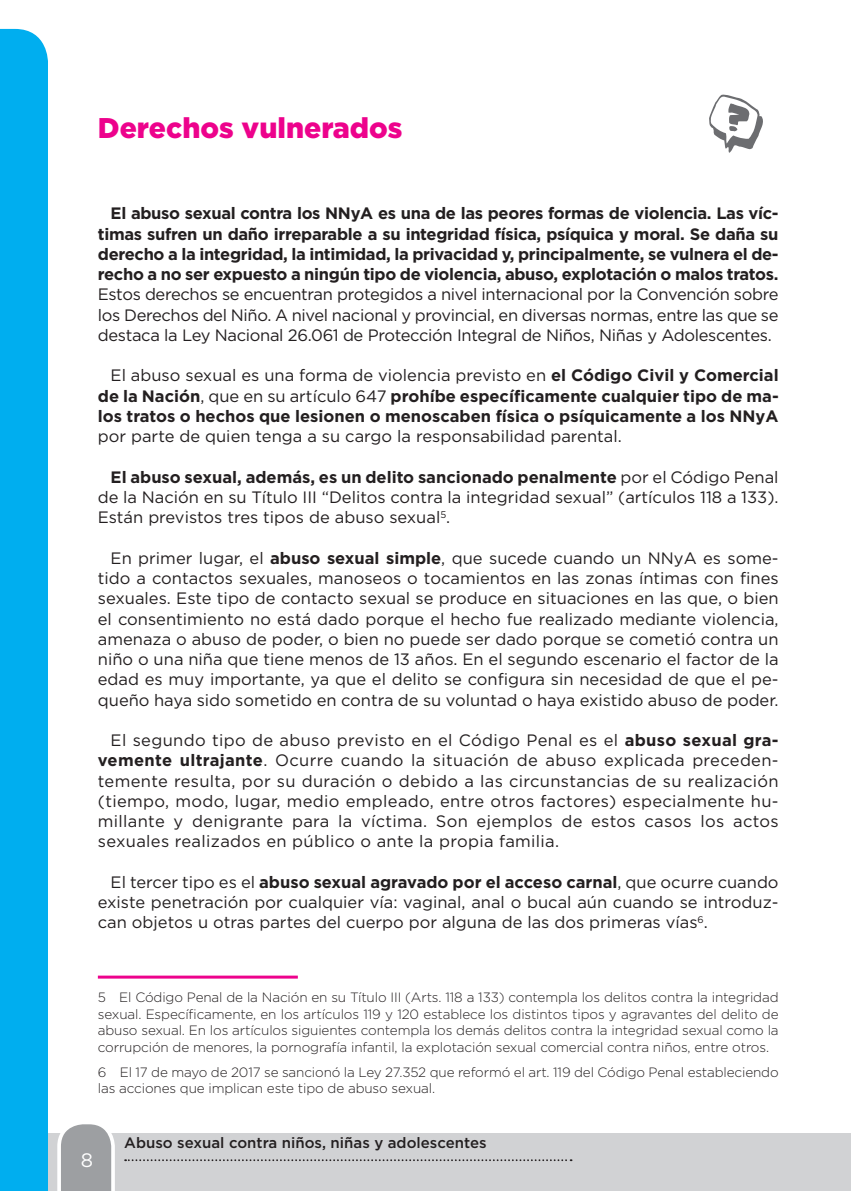
<style>
.page{position:relative;width:851px;height:1191px;background:#fff}
.page>*{position:absolute;margin:0;border:0;box-sizing:border-box;transform-origin:0 0}
.t1{font:900 28.5px "Gotham";color:#ed028c}
.t2{font:19.5px "Gotham";color:#fff}
.t3{font:16.5px/20.2px "Gotham";color:#231f20;text-align:justify}
.t4{font:700 16.5px/20.2px "Gotham";letter-spacing:-.02em;color:#231f20;text-align:justify}
.t5{font:500 15px "Gotham";color:#231f20}
.t6{font:300 13.5px/16.5px "Gotham";letter-spacing:-.01em;color:#231f20;text-align:justify}
.s1{font-weight:400}
.s2{font-weight:700}
</style>
<div class="page">
<div style="left:0;top:1133px;width:850px;height:58px;background:#d1d2d4"></div>
<div style="left:0;top:29px;width:48px;height:1162px;background:#00aeef"></div>
<svg style="left:125px;top:1159px;width:446px;height:2px"></svg>
<svg style="left:57px;top:1124px;width:58px;height:67px;background:#aeb0b2"></svg>
<hr style="left:98px;top:975px;width:200px;height:3px;background:#ed028c">
<h1 class="t1" style="left:98px;top:109px;width:306px">Derechos vulnerados</h1>
<p class="t4" style="left:98px;top:203px;width:682px;text-indent:13px">El abuso sexual contra los NNyA es una de las peores formas de violencia. Las víc&shy;timas sufren un daño irreparable a su integridad física, psíquica y moral. Se daña su derecho a la integridad, la intimidad, la privacidad y, principalmente, se vulnera el de&shy;recho a no ser expuesto a ningún tipo de violencia, abuso, explotación o malos tratos.</p>
<p class="t3" style="left:98px;top:284px;width:682px">Estos derechos se encuentran protegidos a nivel internacional por la Convención sobre los Derechos del Niño. A nivel nacional y provincial, en diversas normas, entre las que se destaca la Ley Nacional 26.061 de Protección Integral de Niños, Niñas y Adolescentes.</p>
<p class="t4" style="left:98px;top:365px;width:682px;text-indent:13px"><span class="s1">El abuso sexual es una forma de violencia previsto en</span> el Código Civil y Comercial de la Nación<span class="s1">, que en su artículo 647</span> prohíbe específicamente cualquier tipo de ma&shy;los tratos o hechos que lesionen o menoscaben física o psíquicamente a los NNyA</p>
<p class="t3" style="left:98px;top:426px;width:525px">por parte de quien tenga a su cargo la responsabilidad parental.</p>
<p class="t3" style="left:98px;top:466px;width:682px;text-indent:13px"><span class="s2">El abuso sexual, además, es un delito sancionado penalmente</span> por el Código Penal de la Nación en su Título III “Delitos contra la integridad sexual” (artículos 118 a 133).<br>Están previstos tres tipos de abuso sexual<sup>5</sup>.</p>
<p class="t3" style="left:98px;top:547px;width:682px;text-indent:13px">En primer lugar, el <span class="s2">abuso sexual simple</span>, que sucede cuando un NNyA es some&shy;tido a contactos sexuales, manoseos o tocamientos en las zonas íntimas con fines sexuales. Este tipo de contacto sexual se produce en situaciones en las que, o bien el consentimiento no está dado porque el hecho fue realizado mediante violencia, amenaza o abuso de poder, o bien no puede ser dado porque se cometió contra un niño o una niña que tiene menos de 13 años. En el segundo escenario el factor de la edad es muy importante, ya que el delito se configura sin necesidad de que el pe&shy;queño haya sido sometido en contra de su voluntad o haya existido abuso de poder.</p>
<p class="t3" style="left:98px;top:729px;width:682px;text-indent:13px">El segundo tipo de abuso previsto en el Código Penal es el <span class="s2">abuso sexual gra&shy;vemente ultrajante</span>. Ocurre cuando la situación de abuso explicada preceden&shy;temente resulta, por su duración o debido a las circunstancias de su realización (tiempo, modo, lugar, medio empleado, entre otros factores) especialmente hu&shy;millante y denigrante para la víctima. Son ejemplos de estos casos los actos sexuales realizados en público o ante la propia familia.</p>
<p class="t3" style="left:98px;top:871px;width:682px;text-indent:13px">El tercer tipo es el <span class="s2">abuso sexual agravado por el acceso carnal</span>, que ocurre cuando existe penetración por cualquier vía: vaginal, anal o bucal aún cuando se introduz&shy;can objetos u otras partes del cuerpo por alguna de las dos primeras vías<sup>6</sup>.</p>
<p class="t6" style="left:98px;top:988px;width:682px">5 El Código Penal de la Nación en su Título III (Arts. 118 a 133) contempla los delitos contra la integridad sexual. Específicamente, en los artículos 119 y 120 establece los distintos tipos y agravantes del delito de abuso sexual. En los artículos siguientes contempla los demás delitos contra la integridad sexual como la corrupción de menores, la pornografía infantil, la explotación sexual comercial contra niños, entre otros.</p>
<p class="t6" style="left:98px;top:1063px;width:682px">6 El 17 de mayo de 2017 se sancionó la Ley 27.352 que reformó el art. 119 del Código Penal estableciendo las acciones que implican este tipo de abuso sexual.</p>
<p class="t2" style="left:81px;top:1147px;width:14px">8</p>
<p class="t5" style="left:124px;top:1133px;width:364px">Abuso sexual contra niños, niñas y adolescentes</p>
</div>
